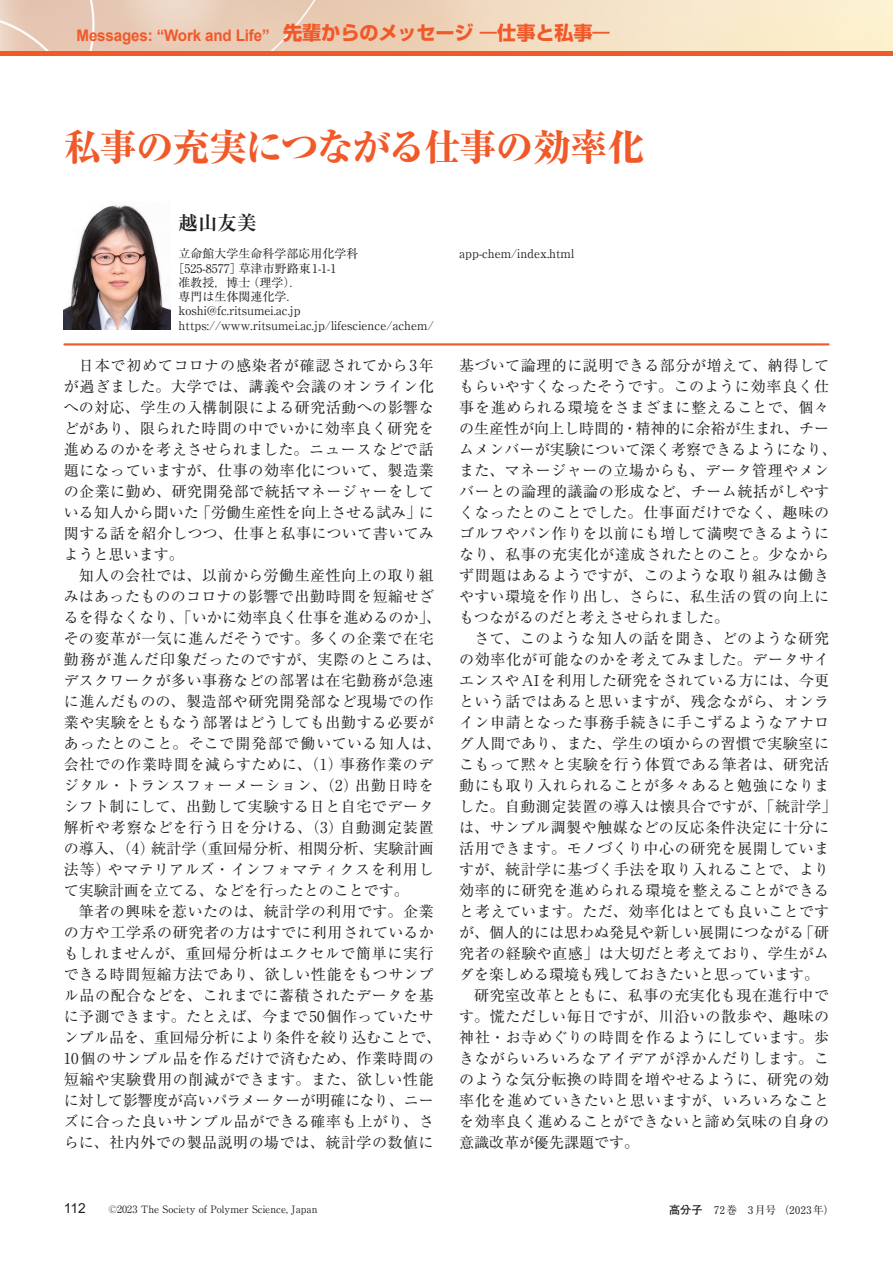
<style>
.page{position:relative;width:893px;height:1263px;background:#fff}
.page>*{position:absolute;margin:0;border:0;box-sizing:border-box;transform-origin:0 0}
.t1{font:800 37.5px "Ryumin Pro";letter-spacing:-.03em;color:#f15929}
.t2{font:700 19.5px "Ryumin Pro";color:#231f20}
.t3{font:700 15.9px "Arial";letter-spacing:-.01em;color:#f15929;scale:.95 1}
.t4{font:15px/21px "Ryumin Pro";letter-spacing:.02em;color:#231f20}
.t5{font:13.8px "Arial";color:#231f20}
.t6{font:12px "Ryumin Pro";color:#231f20}
.t7{font:700 10.65px "Futo Min A101 Pro";color:#231f20}
.t8{font:10.05px "Ryumin Pro";color:#231f20}
.s1{font-family:"Shin Go Pro";font-size:19.2px}
.s2{font-family:"Futo Go B101 Pro";font-size:11.1px}
</style>
<div class="page">
<img style="left:0;top:0;width:893px;height:51px">
<hr style="left:0;top:51px;width:893px;height:4px;background:#f15929">
<hr style="left:64px;top:344px;width:765px;height:1px;background:#f15929">
<img style="left:64px;top:204px;width:106px;height:126px">
<p class="t3" style="left:77px;top:25px;width:563px">Messages: “Work and Life” <span class="s1">先輩からのメッセージ ―仕事と私事―</span></p>
<h1 class="t1" style="left:64px;top:117px;width:582px">私事の充実につながる仕事の効率化</h1>
<h2 class="t2" style="left:179px;top:207px;width:79px">越山友美</h2>
<p class="t6" style="left:179px;top:244px;width:181px">立命館大学生命科学部応用化学科</p>
<p class="t6" style="left:173px;top:259px;width:165px">［525-8577］草津市野路東1-1-1</p>
<p class="t6" style="left:179px;top:273px;width:124px">准教授，博士（理学）．</p>
<p class="t6" style="left:179px;top:287px;width:121px">専門は生体関連化学．</p>
<p class="t6" style="left:179px;top:301px;width:123px">koshi@fc.ritsumei.ac.jp</p>
<p class="t6" style="left:179px;top:316px;width:257px">https://www.ritsumei.ac.jp/lifescience/achem/</p>
<p class="t4" style="left:64px;top:354px;width:371px;text-align:justify;text-indent:15px">日本で初めてコロナの感染者が確認されてから3年が過ぎました。大学では、講義や会議のオンライン化への対応、学生の入構制限による研究活動への影響などがあり、限られた時間の中でいかに効率良く研究を進めるのかを考えさせられました。ニュースなどで話題になっていますが、仕事の効率化について、製造業の企業に勤め、研究開発部で統括マネージャーをしている知人から聞いた「労働生産性を向上させる試み」に関する話を紹介しつつ、仕事と私事について書いてみようと思います。</p>
<p class="t4" style="left:64px;top:564px;width:379px;text-indent:15px">知人の会社では、以前から労働生産性向上の取り組みはあったもののコロナの影響で出勤時間を短縮せざるを得なくなり、「いかに効率良く仕事を進めるのか」、その変革が一気に進んだそうです。多くの企業で在宅勤務が進んだ印象だったのですが、実際のところは、デスクワークが多い事務などの部署は在宅勤務が急速に進んだものの、製造部や研究開発部など現場での作業や実験をともなう部署はどうしても出勤する必要があったとのこと。そこで開発部で働いている知人は、会社での作業時間を減らすために、（1）事務作業のデジタル・トランスフォーメーション、（2）出勤日時をシフト制にして、出勤して実験する日と自宅でデータ解析や考察などを行う日を分ける、（3）自動測定装置の導入、（4）統計学（重回帰分析、相関分析、実験計画法等）やマテリアルズ・インフォマティクスを利用して実験計画を立てる、などを行ったとのことです。</p>
<p class="t4" style="left:64px;top:900px;width:379px;text-align:center">筆者の興味を惹いたのは、統計学の利用です。企業<br>の方や工学系の研究者の方はすでに利用されているかもしれませんが、重回帰分析はエクセルで簡単に実行できる時間短縮方法であり、欲しい性能をもつサンプル品の配合などを、これまでに蓄積されたデータを基に予測できます。たとえば、今まで50個作っていたサンプル品を、重回帰分析により条件を絞り込むことで、<br>10個のサンプル品を作るだけで済むため、作業時間の短縮や実験費用の削減ができます。また、欲しい性能に対して影響度が高いパラメーターが明確になり、ニーズに合った良いサンプル品ができる確率も上がり、さらに、社内外での製品説明の場では、統計学の数値に</p>
<p class="t6" style="left:459px;top:244px;width:116px">app-chem/index.html</p>
<p class="t4" style="left:459px;top:354px;width:379px">基づいて論理的に説明できる部分が増えて、納得してもらいやすくなったそうです。このように効率良く仕事を進められる環境をさまざまに整えることで、個々の生産性が向上し時間的・精神的に余裕が生まれ、チームメンバーが実験について深く考察できるようになり、また、マネージャーの立場からも、データ管理やメンバーとの論理的議論の形成など、チーム統括がしやすくなったとのことでした。仕事面だけでなく、趣味のゴルフやパン作りを以前にも増して満喫できるようになり、私事の充実化が達成されたとのこと。少なからず問題はあるようですが、このような取り組みは働きやすい環境を作り出し、さらに、私生活の質の向上にもつながるのだと考えさせられました。</p>
<p class="t4" style="left:459px;top:627px;width:379px;text-indent:15px">さて、このような知人の話を聞き、どのような研究の効率化が可能なのかを考えてみました。データサイエンスやAIを利用した研究をされている方には、今更という話ではあると思いますが、残念ながら、オンライン申請となった事務手続きに手こずるようなアナログ人間であり、また、学生の頃からの習慣で実験室にこもって黙々と実験を行う体質である筆者は、研究活動にも取り入れられることが多々あると勉強になりました。自動測定装置の導入は懐具合ですが、「統計学」は、サンプル調製や触媒などの反応条件決定に十分に活用できます。モノづくり中心の研究を展開していますが、統計学に基づく手法を取り入れることで、より効率的に研究を進められる環境を整えることができると考えています。ただ、効率化はとても良いことですが、個人的には思わぬ発見や新しい展開につながる「研究者の経験や直感」は大切だと考えており、学生がムダを楽しめる環境も残しておきたいと思っています。</p>
<p class="t4" style="left:459px;top:984px;width:371px;text-align:justify;text-indent:15px">研究室改革とともに、私事の充実化も現在進行中です。慌ただしい毎日ですが、川沿いの散歩や、趣味の神社・お寺めぐりの時間を作るようにしています。歩きながらいろいろなアイデアが浮かんだりします。このような気分転換の時間を増やせるように、研究の効率化を進めていきたいと思いますが、いろいろなことを効率良く進めることができないと諦め気味の自身の意識改革が優先課題です。</p>
<p class="t5" style="left:64px;top:1199px;width:24px">112</p>
<p class="t8" style="left:108px;top:1201px;width:211px">©2023 The Society of Polymer Science, Japan</p>
<p class="t7" style="left:669px;top:1202px;width:167px"><span class="s2">高分子　</span>72巻　3月号　（2023年）</p>
</div>
